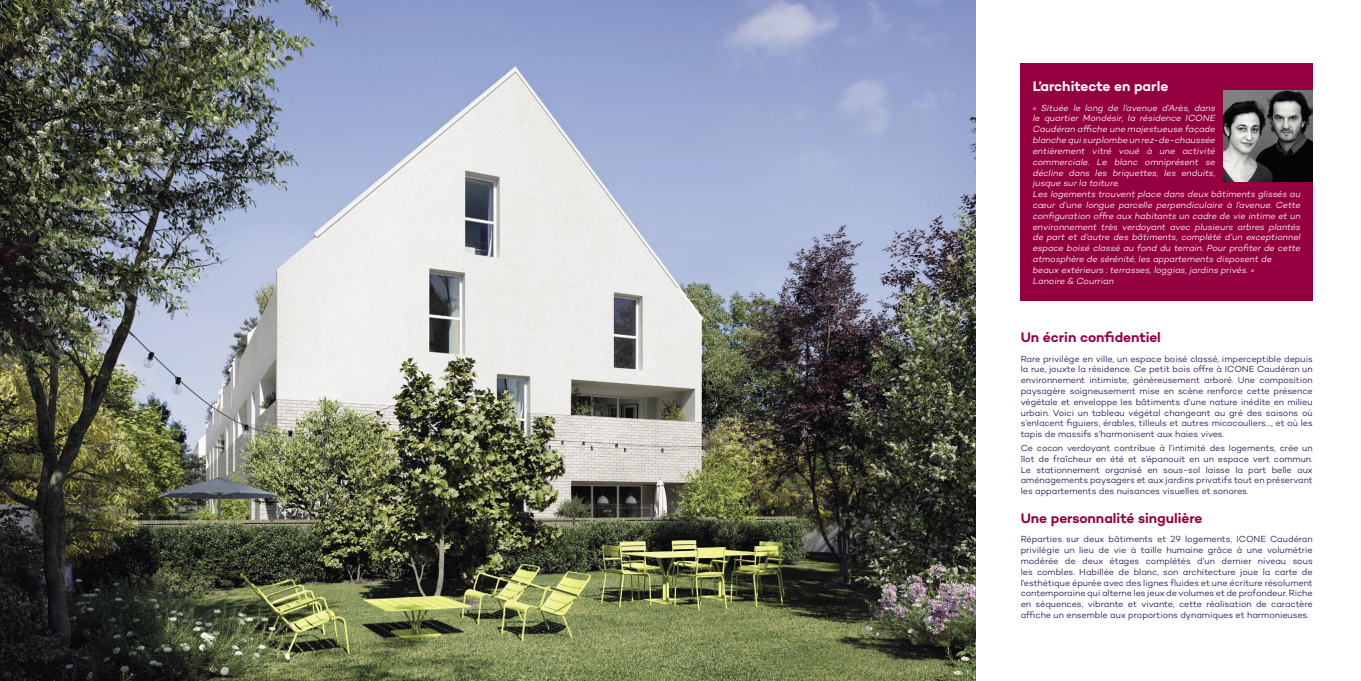
<style>
.page{position:relative;width:1361px;height:681px;background:#fff}
.page>*{position:absolute;margin:0;border:0;box-sizing:border-box;transform-origin:0 0}
.t1{font:600 14px "Campton";letter-spacing:-.005em;color:#94003f}
.t2{font:600 14px "Campton";letter-spacing:-.005em;color:#fff}
.t3{font:300 9px/10.8px "Campton";letter-spacing:-.005em;color:#251050;text-align:justify}
.t4{font:italic 300 9px/10.8px "Campton";letter-spacing:-.005em;color:#fff}
</style>
<div class="page">
<img style="left:0;top:0;width:975px;height:680px">
<div style="left:1020px;top:63px;width:292px;height:237px;background:#94003f"></div>
<img style="left:1224px;top:91px;width:88px;height:91px">
<h1 class="t2" style="left:1033px;top:78px;width:137px">L’architecte en parle</h1>
<p class="t4" style="left:1033px;top:102px;width:269px">« Située le long de l’avenue d’Arès, dans<br>le quartier Mondésir, la résidence ICONE<br>Caudéran affiche une majestueuse façade<br>blanche qui surplombe un rez-de-chaussée<br>entièrement vitré voué à une activité<br>commerciale. Le blanc omniprésent se<br>décline dans les briquettes, les enduits,<br>jusque sur la toiture.<br>Les logements trouvent place dans deux bâtiments glissés au cœur d’une longue parcelle perpendiculaire à l’avenue. Cette configuration offre aux habitants un cadre de vie intime et un environnement très verdoyant avec plusieurs arbres plantés de part et d’autre des bâtiments, complété d’un exceptionnel espace boisé classé au fond du terrain. Pour profiter de cette atmosphère de sérénité, les appartements disposent de<br>beaux extérieurs : terrasses, loggias, jardins privés. »<br>Lanoire &amp; Courrian</p>
<h1 class="t1" style="left:1020px;top:328px;width:142px">Un écrin confidentiel</h1>
<p class="t3" style="left:1020px;top:353px;width:294px">Rare privilège en ville, un espace boisé classé, imperceptible depuis la rue, jouxte la résidence. Ce petit bois offre à ICONE Caudéran un environnement intimiste, généreusement arboré. Une composition paysagère soigneusement mise en scène renforce cette présence végétale et enveloppe les bâtiments d’une nature inédite en milieu urbain. Voici un tableau végétal changeant au gré des saisons où s’enlacent figuiers, érables, tilleuls et autres micocouliers…, et où les tapis de massifs s’harmonisent aux haies vives.</p>
<p class="t3" style="left:1020px;top:442px;width:293px">Ce cocon verdoyant contribue à l’intimité des logements, crée un îlot de fraîcheur en été et s’épanouit en un espace vert commun.<br>Le stationnement organisé en sous-sol laisse la part belle aux aménagements paysagers et aux jardins privatifs tout en préservant les appartements des nuisances visuelles et sonores.</p>
<h1 class="t1" style="left:1020px;top:509px;width:183px">Une personnalité singulière</h1>
<p class="t3" style="left:1020px;top:533px;width:294px">Réparties sur deux bâtiments et 29 logements, ICONE Caudéran privilégie un lieu de vie à taille humaine grâce à une volumétrie modérée de deux étages complétés d’un dernier niveau sous les combles. Habillée de blanc, son architecture joue la carte de l’esthétique épurée avec des lignes fluides et une écriture résolument contemporaine qui alterne les jeux de volumes et de profondeur. Riche en séquences, vibrante et vivante, cette réalisation de caractère affiche un ensemble aux proportions dynamiques et harmonieuses.</p>
</div>
